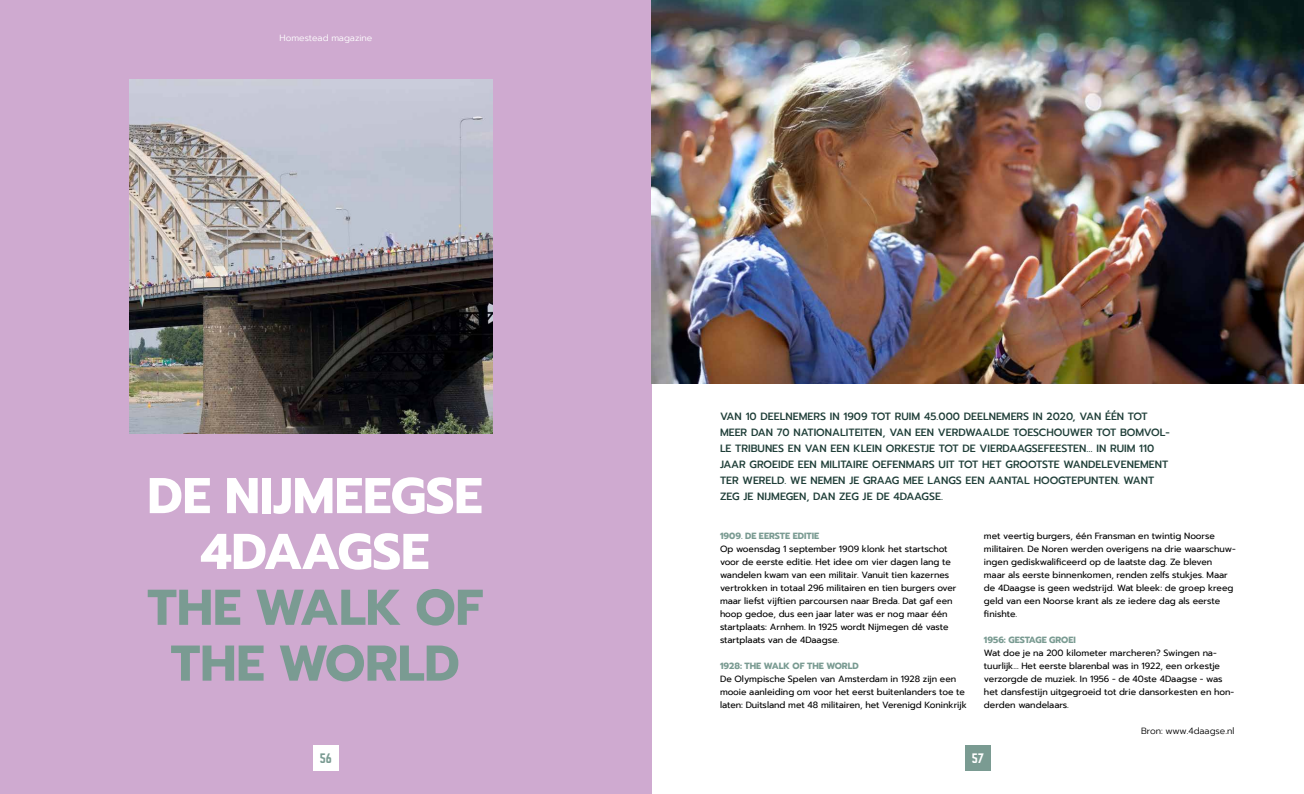
<style>
.page{position:relative;width:1304px;height:794px;background:#fff}
.page>*{position:absolute;margin:0;border:0;box-sizing:border-box;transform-origin:0 0}
.t1{font:700 50.2px/55.8px "Prompt";color:#fff;text-align:center}
.t2{font:700 50.2px/55.8px "Prompt";color:#7a9b92;text-align:center}
.t3{font:12px "Norwester";color:#7a9b92}
.t4{font:12px "Norwester";color:#fff}
.t5{font:500 10.5px/16px "Prompt";color:#203f39}
.t6{font:9px/13px "Prompt";color:#000}
.t7{font:700 9px "Prompt";color:#7a9b92}
.t8{font:300 9px "Prompt";color:#000}
.t9{font:300 9px "Prompt";color:#fff}
</style>
<div class="page">
<div style="left:0;top:0;width:652px;height:794px;background:#cfaad0"></div>
<img style="left:129px;top:80px;width:363px;height:353px">
<img style="left:652px;top:0;width:652px;height:383px">
<div style="left:965px;top:745px;width:26px;height:25px;background:#7a9b92"></div>
<div style="left:313px;top:745px;width:26px;height:25px;background:#fff"></div>
<p class="t9" style="left:280px;top:32px;width:94px">Homestead magazine</p>
<h1 class="t1" style="left:147px;top:467px;width:337px">DE NIJMEEGSE<br>4DAAGSE</h1>
<h1 class="t2" style="left:147px;top:579px;width:337px">THE WALK OF<br>THE WORLD</h1>
<p class="t5" style="left:720px;top:408px;width:451px">VAN 10 DEELNEMERS IN 1909 TOT RUIM 45.000 DEELNEMERS IN 2020, VAN ÉÉN TOT MEER DAN 70 NATIONALITEITEN, VAN EEN VERDWAALDE TOESCHOUWER TOT BOMVOL-LE TRIBUNES EN VAN EEN KLEIN ORKESTJE TOT DE VIERDAAGSEFEESTEN… IN RUIM 110<br>JAAR GROEIDE EEN MILITAIRE OEFENMARS UIT TOT HET GROOTSTE WANDELEVENEMENT TER WERELD. WE NEMEN JE GRAAG MEE LANGS EEN AANTAL HOOGTEPUNTEN. WANT ZEG JE NIJMEGEN, DAN ZEG JE DE 4DAAGSE.</p>
<p class="t7" style="left:720px;top:529px;width:101px">1909. DE EERSTE EDITIE</p>
<p class="t6" style="left:720px;top:542px;width:238px">Op woensdag 1 september 1909 klonk het startschot voor de eerste editie. Het idee om vier dagen lang te wandelen kwam van een militair. Vanuit tien kazernes vertrokken in totaal 296 militairen en tien burgers over maar liefst vijftien parcoursen naar Breda. Dat gaf een hoop gedoe, dus een jaar later was er nog maar één startplaats: Arnhem. In 1925 wordt Nijmegen dé vaste startplaats van de 4Daagse.</p>
<p class="t7" style="left:720px;top:659px;width:140px">1928: THE WALK OF THE WORLD</p>
<p class="t6" style="left:720px;top:672px;width:248px">De Olympische Spelen van Amsterdam in 1928 zijn een mooie aanleiding om voor het eerst buitenlanders toe te laten: Duitsland met 48 militairen, het Verenigd Koninkrijk</p>
<p class="t6" style="left:984px;top:529px;width:253px">met veertig burgers, één Fransman en twintig Noorse militairen. De Noren werden overigens na drie waarschuw&shy;ingen gediskwalificeerd op de laatste dag. Ze bleven maar als eerste binnenkomen, renden zelfs stukjes. Maar de 4Daagse is geen wedstrijd. Wat bleek: de groep kreeg geld van een Noorse krant als ze iedere dag als eerste finishte.</p>
<p class="t7" style="left:984px;top:633px;width:93px">1956: GESTAGE GROEI</p>
<p class="t6" style="left:984px;top:646px;width:252px">Wat doe je na 200 kilometer marcheren? Swingen na&shy;tuurlijk… Het eerste blarenbal was in 1922, een orkestje verzorgde de muziek. In 1956 - de 40ste 4Daagse - was het dansfestijn uitgegroeid tot drie dansorkesten en hon&shy;derden wandelaars.</p>
<p class="t8" style="left:1141px;top:724px;width:95px">Bron: www.4daagse.nl</p>
<h2 class="t3" style="left:320px;top:753px;width:13px">56</h2>
<h2 class="t4" style="left:972px;top:753px;width:14px">57</h2>
</div>
